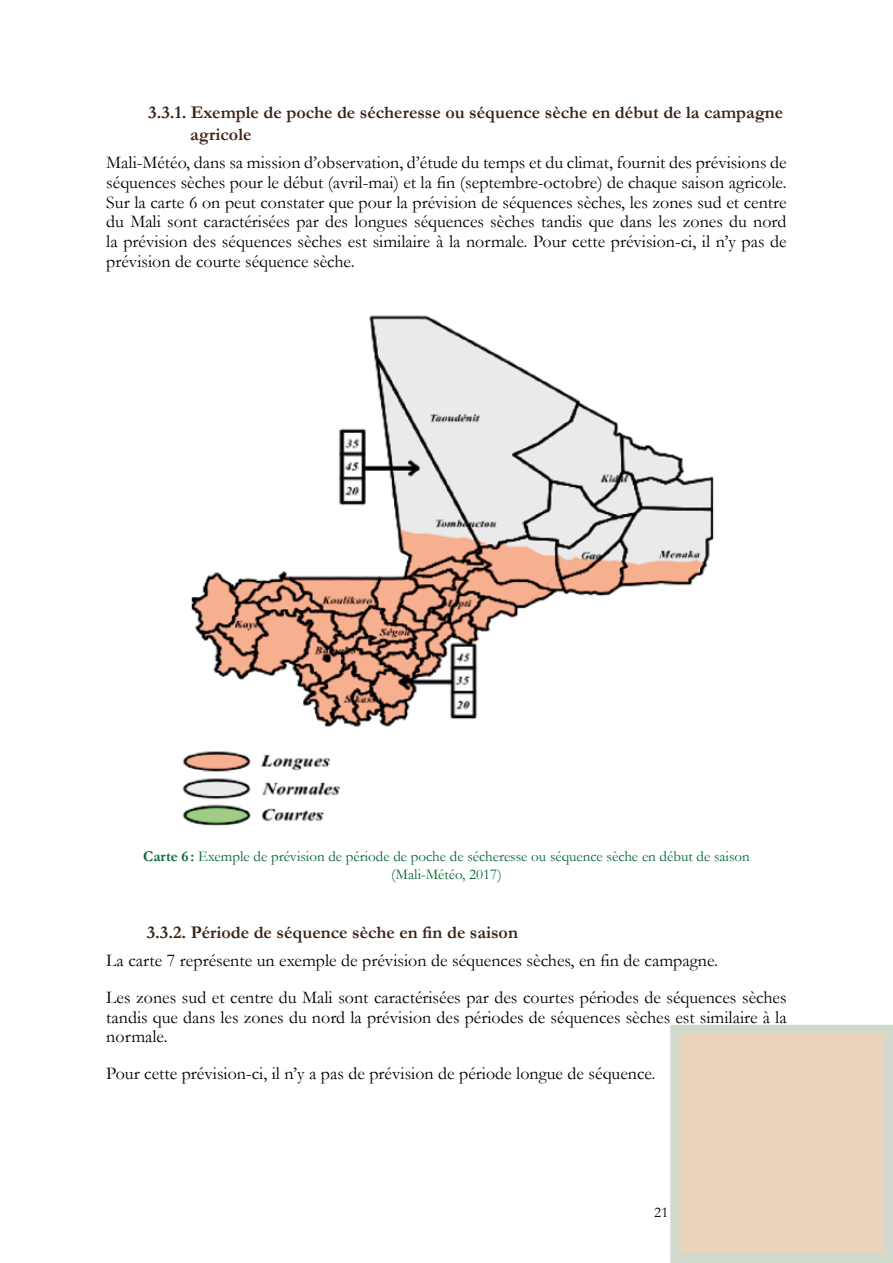
<style>
.page{position:relative;width:893px;height:1263px;background:#fff}
.page>*{position:absolute;margin:0;border:0;box-sizing:border-box;transform-origin:0 0}
.t1{font:18px/19.8px "Garamond";color:#000}
.t2{font:700 18px/21.6px "Garamond";color:#3b2314}
.t3{font:15px/18px "Garamond";color:#046734;text-align:center}
.t4{font:15px "Garamond";color:#000}
.s1{font-weight:700}
</style>
<div class="page">
<div style="left:670px;top:1025px;width:223px;height:237px;background:#ebd3bc;border:9px solid #d2dacd"></div>
<img style="left:182px;top:315px;width:532px;height:511px">
<p class="t2" style="left:190px;top:101px;width:594px;text-indent:-42px">3.3.1. Exemple de poche de sécheresse ou séquence sèche en début de la campagne agricole</p>
<p class="t1" style="left:106px;top:152px;width:682px;text-align:justify">Mali-Météo, dans sa mission d’observation, d’étude du temps et du climat, fournit des prévisions de séquences sèches pour le début (avril-mai) et la fin (septembre-octobre) de chaque saison agricole.<br>Sur la carte 6 on peut constater que pour la prévision de séquences sèches, les zones sud et centre du Mali sont caractérisées par des longues séquences sèches tandis que dans les zones du nord la prévision des séquences sèches est similaire à la normale. Pour cette prévision-ci, il n’y pas de prévision de courte séquence sèche.</p>
<p class="t3" style="left:143px;top:847px;width:608px"><span class="s1">Carte 6 :</span> Exemple de prévision de période de poche de sécheresse ou séquence sèche en début de saison (Mali-Météo, 2017)</p>
<p class="t2" style="left:147px;top:921px;width:373px">3.3.2. Période de séquence sèche en fin de saison</p>
<p class="t1" style="left:106px;top:942px;width:682px;line-height:36.8px">La carte 7 représente un exemple de prévision de séquences sèches, en fin de campagne.<br>Les zones sud et centre du Mali sont caractérisées par des courtes périodes de séquences sèches</p>
<p class="t1" style="left:106px;top:1007px;width:682px">tandis que dans les zones du nord la prévision des périodes de séquences sèches est similaire à la normale.</p>
<p class="t1" style="left:106px;top:1063px;width:551px">Pour cette prévision-ci, il n’y a pas de prévision de période longue de séquence.</p>
<p class="t4" style="left:654px;top:1203px;width:16px">21</p>
</div>
